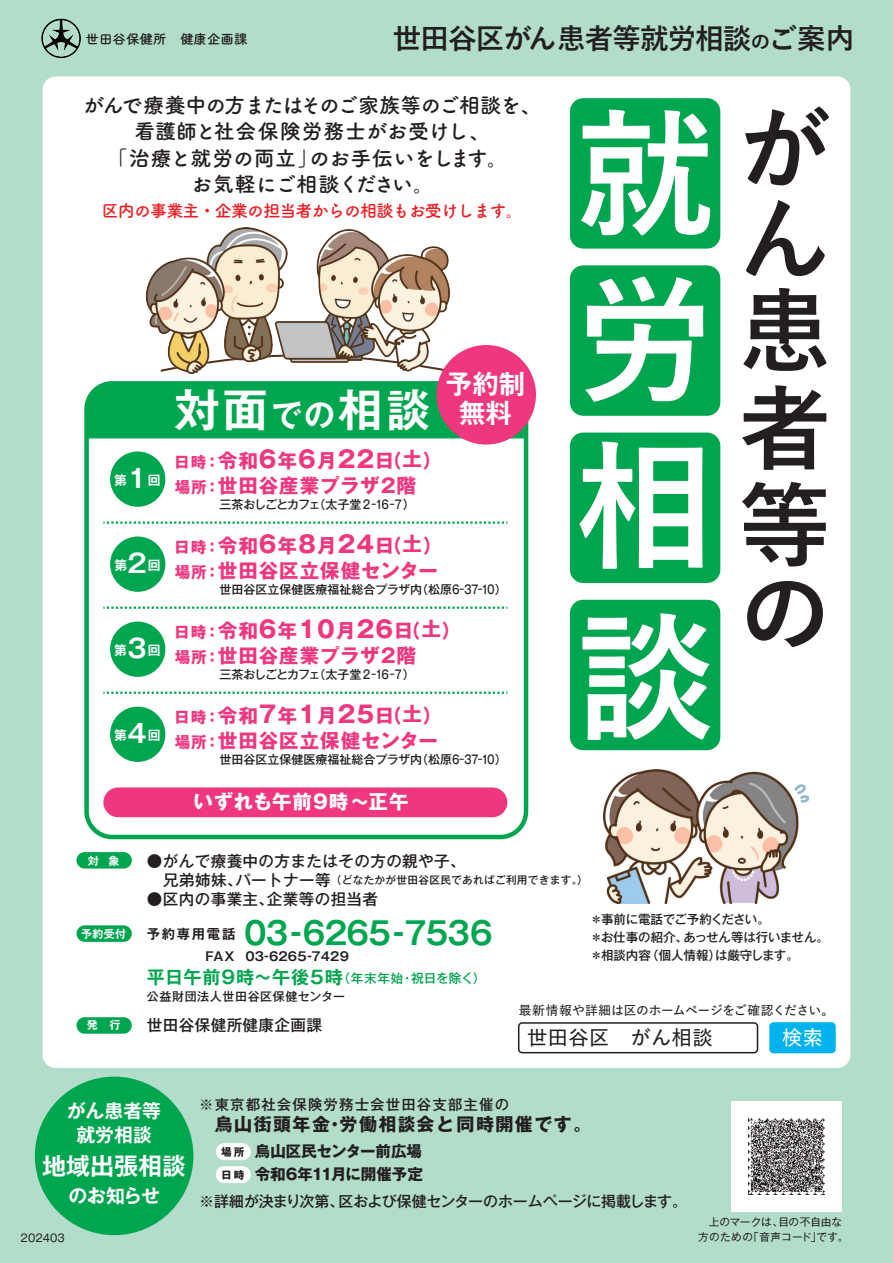
<style>
.page{position:relative;width:893px;height:1263px;background:#b2ddca}
.page>*{position:absolute;margin:0;border:0;box-sizing:border-box;transform-origin:0 0}
.t1{font:700 139.05px/167.7px "Yu Go";color:#fff;text-align:justify}
.t2{font:700 92.55px/94.2px "Yu Go";color:#231f20;text-align:justify}
.t3{font:700 44.85px "Gothic MB101 Pro De";color:#fff}
.t4{font:700 31.35px "Gothic MB101 Pro De";letter-spacing:-.025em;color:#00a54f;scale:.95 1}
.t5{font:700 28.5px "Yu Go";letter-spacing:-.03em;color:#231f20}
.t6{font:700 26.4px/29.4px "Gothic MB101 Pro De";color:#fff;text-align:center}
.t7{font:700 24px "Gothic MB101 Pro De";color:#fff}
.t8{font:700 21px/26.5px "Tsuku A Rd Gothic";letter-spacing:-.02em;color:#231f20;text-align:center}
.t9{font:20.25px "Yu Gothic Std D";letter-spacing:.025em;color:#231f20}
.t10{font:20.25px "Yu Gothic Std D";color:#fff}
.t11{font:700 19.5px/24.9px "Gothic MB101 Pro";letter-spacing:.05em;color:#ef377f}
.t12{font:700 19.5px "Gothic MB101 Pro";letter-spacing:.04em;color:#fff}
.t13{font:700 18.9px/24px "Gothic MB101 Pro De";color:#fff;text-align:center}
.t14{font:700 18px "Gothic MB101 Pro";letter-spacing:.08em;color:#231f20}
.t15{font:700 16.95px "Tsuku A Rd Gothic";letter-spacing:-.05em;color:#ee1d23}
.t16{font:500 15.6px "Gothic MB101 Pro";letter-spacing:.025em;color:#231f20}
.t17{font:700 15.45px "Gothic MB101 Pro";color:#231f20}
.t18{font:500 15px "Gothic MB101 Pro";letter-spacing:-.02em;color:#231f20}
.t19{font:500 14.4px "Gothic MB101 Pro";letter-spacing:.08em;color:#231f20}
.t20{font:700 13.5px "Tsuku A Rd Gothic";color:#231f20}
.t21{font:700 13.35px "Gothic MB101 Pro De";letter-spacing:.125em;color:#231f20}
.t22{font:12.75px "Yu Gothic Std D";letter-spacing:-.015em;color:#231f20}
.t23{font:700 12.75px "Gothic MB101 Pro De";color:#fff}
.t24{font:500 12.6px "Gothic MB101 Pro";letter-spacing:.015em;color:#00a54f}
.t25{font:500 12.45px/18.1px "Gothic MB101 Pro";letter-spacing:-.005em;color:#231f20}
.t26{font:700 12.3px "Gothic MB101 Pro De";letter-spacing:.015em;color:#231f20}
.t27{font:500 12px "Gothic MB101 Pro";color:#231f20}
.t28{font:500 12px "Gothic MB101 Pro";letter-spacing:-.075em;color:#231f20}
.t29{font:500 12px "Gothic MB101 Pro";letter-spacing:.05em;color:#231f20}
.t30{font:700 10.95px "Gothic MB101 Pro De";color:#fff}
.t31{font:500 10.65px "Gothic MB101 Pro";letter-spacing:.025em;color:#231f20}
.t32{font:10.65px/15px "Gothic MB101 Pro";letter-spacing:.01em;color:#231f20;text-align:center}
.s1{font-size:19.95px}
.s2{font-size:25.5px}
.s3{font-size:31.35px}
.s4{font-size:15.6px}
.s5{font-size:23.4px}
.s6{font-family:"Gothic MB101 Pro De";font-weight:700;font-size:18.15px}
.s7{font-size:10.65px}
</style>
<div class="page">
<div style="left:43px;top:77px;width:807px;height:991px;background:#fff;border-radius:13px"></div>
<svg style="left:103px;top:521px;width:404px;height:3px"></svg>
<svg style="left:103px;top:606px;width:404px;height:3px"></svg>
<svg style="left:103px;top:692px;width:404px;height:2px"></svg>
<div style="left:103px;top:787px;width:404px;height:30px;background:#ef377f;border-radius:15px"></div>
<div style="left:89px;top:386px;width:434px;height:52px;background:#00a54f"></div>
<div style="left:84px;top:381px;width:444px;height:458px;border:4px solid #00a54f;border-radius:26px"></div>
<div style="left:77px;top:1017px;width:55px;height:17px;background:#00a54f;border-radius:8px"></div>
<div style="left:77px;top:852px;width:55px;height:16px;background:#00a54f;border-radius:8px"></div>
<img style="left:145px;top:228px;width:315px;height:146px">
<div style="left:216px;top:1166px;width:35px;height:17px;background:#fff;border-radius:9px"></div>
<div style="left:216px;top:1143px;width:35px;height:17px;background:#fff;border-radius:9px"></div>
<img style="left:604px;top:769px;width:204px;height:134px">
<div style="left:436px;top:345px;width:100px;height:100px;background:#ef377f;border-radius:50%"></div>
<div style="left:35px;top:1076px;width:158px;height:159px;background:#00a54f;border-radius:50%"></div>
<div style="left:769px;top:1022px;width:67px;height:31px;background:#00b3ef;border-radius:4px"></div>
<svg style="left:518px;top:1022px;width:240px;height:31px"></svg>
<div style="left:77px;top:925px;width:55px;height:17px;background:#00a54f;border-radius:8px"></div>
<div style="left:570px;top:98px;width:150px;height:151px;background:#00a54f;border-radius:13px"></div>
<div style="left:570px;top:265px;width:150px;height:151px;background:#00a54f;border-radius:13px"></div>
<div style="left:570px;top:433px;width:150px;height:150px;background:#00a54f;border-radius:13px"></div>
<div style="left:570px;top:600px;width:150px;height:150px;background:#00a54f;border-radius:13px"></div>
<div style="left:110px;top:451px;width:55px;height:56px;background:#00a54f;border-radius:50%"></div>
<div style="left:110px;top:536px;width:55px;height:56px;background:#00a54f;border-radius:50%"></div>
<div style="left:110px;top:622px;width:55px;height:55px;background:#00a54f;border-radius:50%"></div>
<div style="left:110px;top:707px;width:55px;height:55px;background:#00a54f;border-radius:50%"></div>
<img style="left:41px;top:18px;width:40px;height:41px">
<div style="left:731px;top:1101px;width:110px;height:111px;background:#fff"></div>
<img style="left:748px;top:1118px;width:77px;height:77px">
<p class="t20" style="left:86px;top:28px;width:163px">世田谷保健所　健康企画課</p>
<h3 class="t5" style="left:393px;top:22px;width:463px">世田谷区がん患者等就労相談<span class="s1">の</span>ご案内</h3>
<p class="t8" style="left:83px;top:90px;width:461px">がんで療養中の方またはそのご家族等のご相談を、看護師と社会保険労務士がお受けし、<br>「治療と就労の両立」のお手伝いをします。<br>お気軽にご相談ください。</p>
<p class="t15" style="left:102px;top:197px;width:422px">区内の事業主・企業の担当者からの相談もお受けします。</p>
<p class="t23" style="left:114px;top:469px;width:48px">第<span class="s2">1</span>回</p>
<p class="t23" style="left:115px;top:554px;width:47px">第<span class="s2">2</span>回</p>
<p class="t23" style="left:114px;top:639px;width:48px">第<span class="s2">3</span>回</p>
<p class="t23" style="left:114px;top:724px;width:48px">第<span class="s2">4</span>回</p>
<h3 class="t3" style="left:175px;top:373px;width:258px">対面<span class="s3">での</span>相談</h3>
<h3 class="t6" style="left:446px;top:366px;width:81px">予約制無料</h3>
<p class="t11" style="left:174px;top:445px;width:270px"><span class="s4">日時：</span>令和<span class="s5">6</span>年<span class="s5">6</span>月<span class="s5">２2</span>日（土）<span class="s4">場所：</span>世田谷産業プラザ２階</p>
<p class="t28" style="left:220px;top:494px;width:197px">三茶おしごとカフェ（太子堂２-１６-７）</p>
<p class="t11" style="left:174px;top:530px;width:270px"><span class="s4">日時：</span>令和<span class="s5">6</span>年<span class="s5">８</span>月<span class="s5">２4</span>日（土）<span class="s4">場所：</span>世田谷区立保健センター</p>
<p class="t27" style="left:220px;top:579px;width:289px">世田谷区立保健医療福祉総合プラザ内（松原６-３７-１０）</p>
<p class="t11" style="left:174px;top:615px;width:289px"><span class="s4">日時：</span>令和<span class="s5">6</span>年<span class="s5">10</span>月<span class="s5">２6</span>日（土）<span class="s4">場所：</span>世田谷産業プラザ２階</p>
<p class="t28" style="left:220px;top:664px;width:197px">三茶おしごとカフェ（太子堂２-１６-７）</p>
<p class="t11" style="left:174px;top:700px;width:270px"><span class="s4">日時：</span>令和<span class="s5">7</span>年<span class="s5">1</span>月<span class="s5">２5</span>日（土）<span class="s4">場所：</span>世田谷区立保健センター</p>
<p class="t27" style="left:220px;top:750px;width:289px">世田谷区立保健医療福祉総合プラザ内（松原６-３７-１０）</p>
<p class="t12" style="left:194px;top:785px;width:216px">いずれも午前9時～正午</p>
<h1 class="t1" style="left:576px;top:94px;width:136px">就労相談</h1>
<h2 class="t2" style="left:739px;top:104px;width:92px">がん患者等</h2>
<h2 class="t2" style="left:739px;top:568px;width:86px">の</h2>
<p class="t30" style="left:88px;top:851px;width:33px">対 象</p>
<p class="t16" style="left:147px;top:848px;width:320px">●がんで療養中の方またはその方の親や子、</p>
<p class="t31" style="left:163px;top:871px;width:426px"><span class="s4">兄弟姉妹、パートナー等</span>（どなたかが世田谷区民であればご利用できます。）</p>
<p class="t16" style="left:147px;top:886px;width:233px">●区内の事業主、企業等の担当者</p>
<h3 class="t4" style="left:244px;top:907px;width:263px">03-6265-7536</h3>
<p class="t26" style="left:205px;top:946px;width:145px">FAX 03-6265-7429</p>
<p class="t30" style="left:81px;top:924px;width:47px">予約受付</p>
<p class="t21" style="left:147px;top:922px;width:90px">予約専用電話</p>
<p class="t24" style="left:147px;top:968px;width:340px"><span class="s6">平日午前9時～午後5時</span>（年末年始・祝日を除く）</p>
<p class="t29" style="left:147px;top:986px;width:200px">公益財団法人世田谷区保健センター</p>
<p class="t25" style="left:590px;top:908px;width:240px">＊事前に電話でご予約ください。<br>＊お仕事の紹介、あっせん等は行いません。＊相談内容（個人情報）は厳守します。</p>
<p class="t30" style="left:87px;top:1016px;width:35px">発　行</p>
<p class="t16" style="left:147px;top:1012px;width:193px">世田谷保健所健康企画課　</p>
<p class="t22" style="left:519px;top:1001px;width:317px">最新情報や詳細は区のホームページをご確認ください。</p>
<p class="t9" style="left:527px;top:1023px;width:187px">世田谷区　がん相談</p>
<p class="t10" style="left:782px;top:1023px;width:42px">検索</p>
<p class="t13" style="left:67px;top:1096px;width:96px">がん患者等就労相談</p>
<p class="t7" style="left:42px;top:1145px;width:145px">地域出張相談</p>
<p class="t13" style="left:68px;top:1181px;width:93px">のお知らせ</p>
<p class="t32" style="left:21px;top:1228px;width:46px">202403</p>
<p class="t19" style="left:199px;top:1092px;width:311px">※東京都社会保険労務士会世田谷支部主催の</p>
<p class="t14" style="left:215px;top:1109px;width:378px">烏山街頭年金・労働相談会と同時開催です。</p>
<p class="t17" style="left:221px;top:1138px;width:202px"><span class="s7">場所</span> 烏山区民センター前広場</p>
<p class="t17" style="left:221px;top:1161px;width:203px"><span class="s7">日時</span> 令和6年11月に開催予定</p>
<p class="t18" style="left:199px;top:1189px;width:489px">※詳細が決まり次第、区および保健センターのホームページに掲載します。</p>
<p class="t32" style="left:698px;top:1213px;width:152px">上のマークは、目の不自由な<br>方のための「音声コード」です。</p>
</div>
